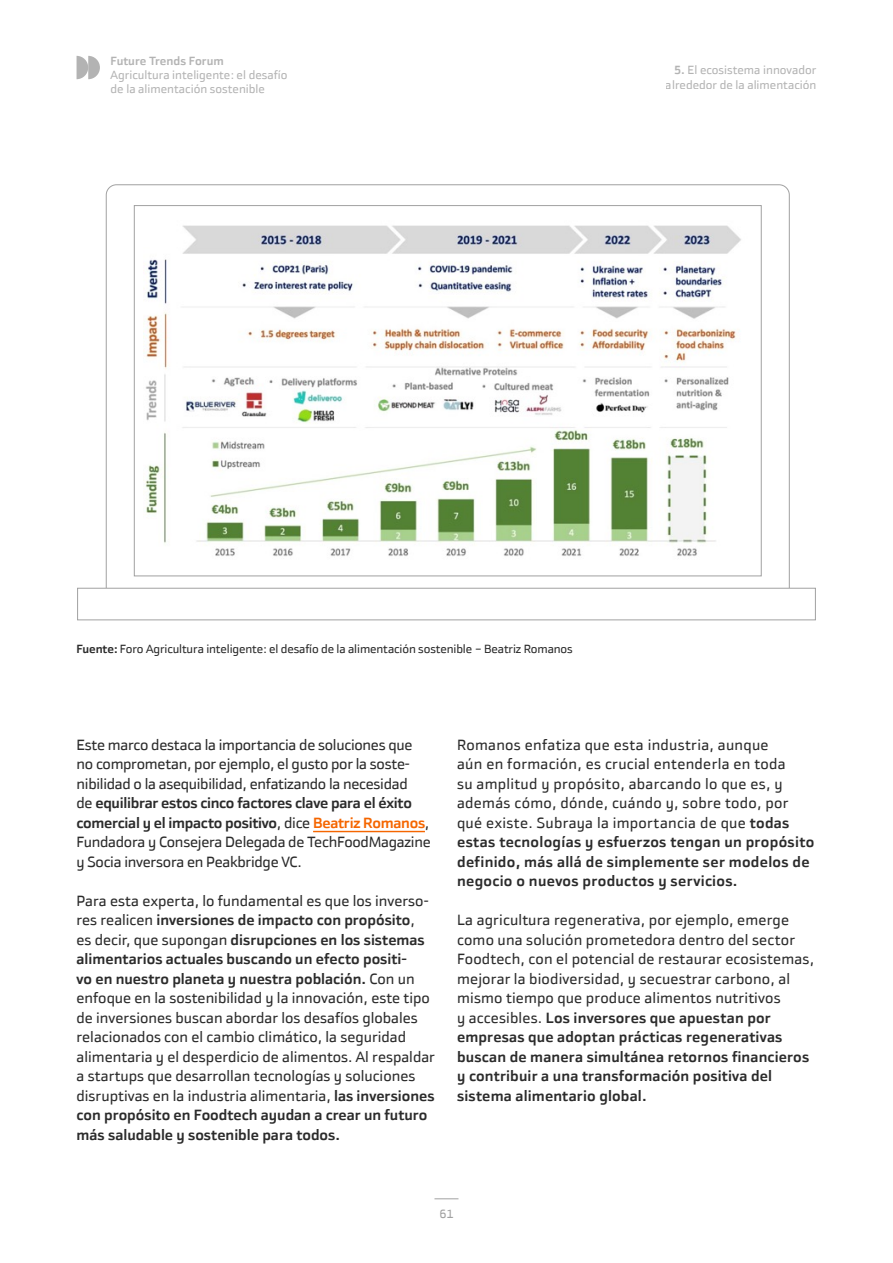
<style>
.page{position:relative;width:893px;height:1263px;background:#fff}
.page>*{position:absolute;margin:0;border:0;box-sizing:border-box;transform-origin:0 0}
.texto{font:15px/19.5px "Bankinter Sans";color:#2b2b2b}
.texto-2{font:15px/19.5px "Bankinter Sans";letter-spacing:.02em;color:#2b2b2b}
.texto-3{font:15px/19.5px "Bankinter Sans";letter-spacing:-.02em;color:#2b2b2b}
.t1{font:12px/14.4px "Bankinter Sans";color:#a1a1a1;text-align:right}
.fuente{font:12px "Bankinter Sans";letter-spacing:-.01em;color:#2b2b2b}
.t2{font:700 12px "Bankinter Sans";color:#a1a1a1}
.s1{font-weight:700}
.s2{font-weight:700;color:#f56600}
</style>
<div class="page">
<svg style="left:434px;top:1198px;width:24px;height:1px"></svg>
<svg style="left:77px;top:56px;width:23px;height:23px"></svg>
<hr style="left:313px;top:831px;width:112px;height:1px;background:#f56600">
<svg style="left:77px;top:587px;width:739px;height:34px"></svg>
<svg style="left:133px;top:205px;width:629px;height:372px"></svg>
<p class="t2" style="left:111px;top:53px;width:115px">Future Trends Forum</p>
<p class="t1" style="left:111px;top:68px;width:178px;text-align:left">Agricultura inteligente: el desafío de la alimentación sostenible</p>
<p class="t1" style="left:666px;top:63px;width:152px"><span class="s1">5.</span> El ecosistema innovador alrededor de la alimentación</p>
<p class="fuente" style="left:77px;top:642px;width:498px"><span class="s1">Fuente:</span> Foro Agricultura inteligente: el desafío de la alimentación sostenible – Beatriz Romanos</p>
<p class="texto-3" style="left:77px;top:735px;width:356px">Este marco destaca la importancia de soluciones que no comprometan, por ejemplo, el gusto por la soste&shy;nibilidad o la asequibilidad, enfatizando la necesidad<br>de <span class="s1">equilibrar estos cinco factores clave para el éxito comercial y el impacto positivo</span>, dice <span class="s2">Beatriz Romanos</span>, Fundadora y Consejera Delegada de TechFoodMagazine y Socia inversora en Peakbridge VC.</p>
<p class="texto" style="left:77px;top:891px;width:360px">Para esta experta, lo fundamental es que los inverso&shy;res realicen <span class="s1">inversiones de impacto con propósito</span>,<br>es decir, que supongan <span class="s1">disrupciones en los sistemas alimentarios actuales buscando un efecto positi-<br>vo en nuestro planeta y nuestra población.</span> Con un enfoque en la sostenibilidad y la innovación, este tipo de inversiones buscan abordar los desafíos globales relacionados con el cambio climático, la seguridad alimentaria y el desperdicio de alimentos. Al respaldar a startups que desarrollan tecnologías y soluciones disruptivas en la industria alimentaria, <span class="s1">las inversiones con propósito en Foodtech ayudan a crear un futuro más saludable y sostenible para todos.</span></p>
<p class="texto-2" style="left:457px;top:735px;width:359px">Romanos enfatiza que esta industria, aunque<br>aún en formación, es crucial entenderla en toda<br>su amplitud y propósito, abarcando lo que es, y además cómo, dónde, cuándo y, sobre todo, por qué existe. Subraya la importancia de que <span class="s1">todas estas tecnologías y esfuerzos tengan un propósito definido, más allá de simplemente ser modelos de negocio o nuevos productos y servicios.</span></p>
<p class="texto" style="left:457px;top:910px;width:358px">La agricultura regenerativa, por ejemplo, emerge como una solución prometedora dentro del sector Foodtech, con el potencial de restaurar ecosistemas, mejorar la biodiversidad, y secuestrar carbono, al mismo tiempo que produce alimentos nutritivos<br>y accesibles. <span class="s1">Los inversores que apuestan por empresas que adoptan prácticas regenerativas buscan de manera simultánea retornos financieros y contribuir a una transformación positiva del sistema alimentario global.</span></p>
<p class="t1" style="left:439px;top:1207px;width:16px">61</p>
</div>
